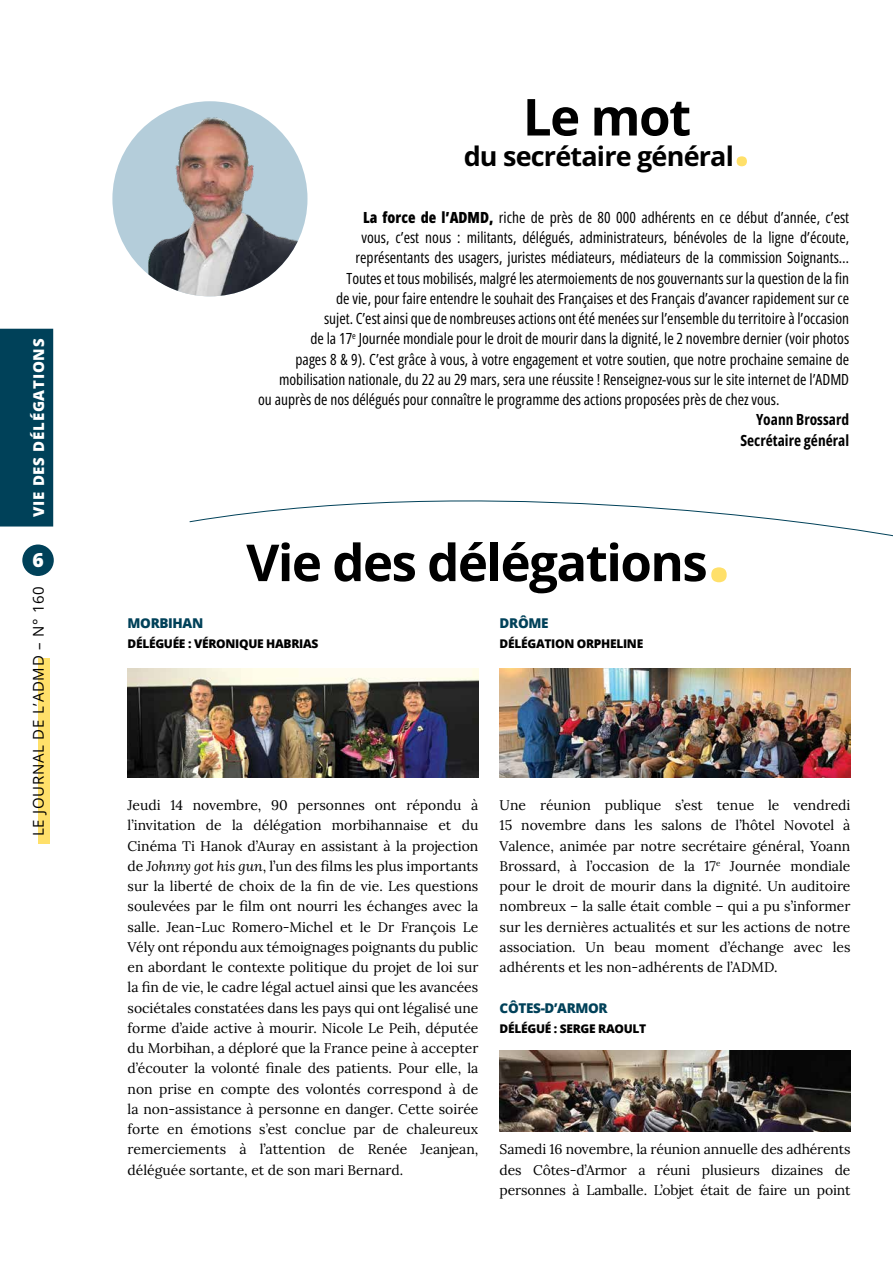
<style>
.page{position:relative;width:893px;height:1263px;background:#fff}
.page>*{position:absolute;margin:0;border:0;box-sizing:border-box;transform-origin:0 0}
.Titre_2{font:700 60px "Open Sans";color:#ffe06a}
.Titre_1{font:700 51px "Open Sans";letter-spacing:-.03em;color:#000}
.Titre_2-2{font:700 27px "Open Sans";letter-spacing:-.03em;color:#000}
.t1{font:800 19.35px "Open Sans";color:#fff}
.Texte_courant_Fer{font:15.45px "Open Sans Condensed";color:#000}
.Texte_courant_Fer-2{font:700 15.45px "Open Sans Condensed";color:#000}
.t2{font:15px "Open Sans";letter-spacing:.05em;color:#000}
.t3{font:800 15px "Open Sans";letter-spacing:.05em;color:#fff}
.Texte_courant{font:13.95px/20.2px "Lora";color:#000;text-align:justify}
.Intertitre{font:800 13.5px "Open Sans";letter-spacing:-.025em;color:#004159}
.Intertitre_2{font:800 12px "Open Sans";letter-spacing:-.025em;color:#000}
.s1{font-weight:800}
.s2{font-size:90px;color:#ffe06a}
.s3{font-style:italic}
</style>
<div class="page">
<svg style="left:189px;top:500px;width:704px;height:36px"></svg>
<div style="left:112px;top:101px;width:195px;height:195px;background:#b4cdda;border-radius:50%"></div>
<img style="left:128px;top:101px;width:179px;height:195px">
<div style="left:38px;top:658px;width:12px;height:186px;background:#ffe06a"></div>
<div style="left:22px;top:544px;width:32px;height:32px;background:#004159;border-radius:50%"></div>
<div style="left:0;top:329px;width:53px;height:197px;background:#004159"></div>
<img style="left:128px;top:668px;width:350px;height:110px">
<img style="left:500px;top:668px;width:350px;height:110px">
<img style="left:500px;top:1051px;width:350px;height:81px">
<p class="t3" style="left:27px;top:517px;width:180px;rotate:-90deg">VIE DES DÉLÉGATIONS</p>
<h3 class="t1" style="left:32px;top:545px;width:13px">6</h3>
<p class="t2" style="left:28px;top:836px;width:252px;rotate:-90deg">LE JOURNAL DE L’ADMD – N° 160</p>
<p class="Titre_1" style="left:523px;top:81px;width:170px">Le mot</p>
<p class="Titre_2-2" style="left:464px;top:137px;width:272px">du secrétaire général</p>
<p class="Titre_2" style="left:733px;top:101px;width:19px">.</p>
<p class="Texte_courant_Fer" style="left:363px;top:207px;width:488px"><span class="s1">La force de l’ADMD,</span> riche de près de 80 000 adhérents en ce début d’année, c’est</p>
<p class="Texte_courant_Fer" style="left:362px;top:227px;width:489px">vous, c’est nous : militants, délégués, administrateurs, bénévoles de la ligne d’écoute,</p>
<p class="Texte_courant_Fer" style="left:356px;top:247px;width:495px">représentants des usagers, juristes médiateurs, médiateurs de la commission Soignants…</p>
<p class="Texte_courant_Fer" style="left:347px;top:267px;width:504px">Toutes et tous mobilisés, malgré les atermoiements de nos gouvernants sur la question de la fin</p>
<p class="Texte_courant_Fer" style="left:336px;top:288px;width:515px">de vie, pour faire entendre le souhait des Françaises et des Français d’avancer rapidement sur ce</p>
<p class="Texte_courant_Fer" style="left:324px;top:308px;width:527px">sujet. C’est ainsi que de nombreuses actions ont été menées sur l’ensemble du territoire à l’occasion</p>
<p class="Texte_courant_Fer" style="left:311px;top:328px;width:540px">de la 17<sup>e</sup> Journée mondiale pour le droit de mourir dans la dignité, le 2 novembre dernier (voir photos</p>
<p class="Texte_courant_Fer" style="left:296px;top:348px;width:555px">pages 8 &amp; 9). C’est grâce à vous, à votre engagement et votre soutien, que notre prochaine semaine de</p>
<p class="Texte_courant_Fer" style="left:279px;top:369px;width:572px">mobilisation nationale, du 22 au 29 mars, sera une réussite ! Renseignez-vous sur le site internet de l’ADMD</p>
<p class="Texte_courant_Fer" style="left:258px;top:389px;width:523px">ou auprès de nos délégués pour connaître le programme des actions proposées près de chez vous.</p>
<p class="Texte_courant_Fer-2" style="left:756px;top:408px;width:95px">Yoann Brossard</p>
<p class="Texte_courant_Fer-2" style="left:740px;top:429px;width:110px">Secrétaire général</p>
<p class="Titre_1" style="left:246px;top:527px;width:487px">Vie des délégations<span class="s2">.</span></p>
<p class="Intertitre" style="left:128px;top:613px;width:77px">MORBIHAN</p>
<p class="Intertitre_2" style="left:128px;top:634px;width:192px">DÉLÉGUÉE : VÉRONIQUE HABRIAS</p>
<p class="Intertitre" style="left:500px;top:613px;width:50px">DRÔME</p>
<p class="Intertitre_2" style="left:500px;top:634px;width:145px">DÉLÉGATION ORPHELINE</p>
<p class="Texte_courant" style="left:128px;top:794px;width:352px">Jeudi 14 novembre, 90 personnes ont répondu à l’invitation de la délégation morbihannaise et du Cinéma Ti Hanok d’Auray en assistant à la projection de <span class="s3">Johnny got his gun</span>, l’un des films les plus importants sur la liberté de choix de la fin de vie. Les questions soulevées par le film ont nourri les échanges avec la salle. Jean-Luc Romero-Michel et le Dr François Le Vély ont répondu aux témoignages poignants du public en abordant le contexte politique du projet de loi sur la fin de vie, le cadre légal actuel ainsi que les avancées sociétales constatées dans les pays qui ont légalisé une forme d’aide active à mourir. Nicole Le Peih, députée du Morbihan, a déploré que la France peine à accepter d’écouter la volonté finale des patients. Pour elle, la non prise en compte des volontés correspond à de la non-assistance à personne en danger. Cette soirée forte en émotions s’est conclue par de chaleureux remerciements à l’attention de Renée Jeanjean, déléguée sortante, et de son mari Bernard.</p>
<p class="Texte_courant" style="left:500px;top:794px;width:352px">Une réunion publique s’est tenue le vendredi 15 novembre dans les salons de l’hôtel Novotel à Valence, animée par notre secrétaire général, Yoann Brossard, à l’occasion de la 17<sup>e</sup> Journée mondiale pour le droit de mourir dans la dignité. Un auditoire nombreux – la salle était comble – qui a pu s’informer sur les dernières actualités et sur les actions de notre association. Un beau moment d’échange avec les adhérents et les non-adhérents de l’ADMD.</p>
<p class="Intertitre" style="left:500px;top:997px;width:110px">CÔTES-D’ARMOR</p>
<p class="Intertitre_2" style="left:500px;top:1019px;width:148px">DÉLÉGUÉ : SERGE RAOULT</p>
<p class="Texte_courant" style="left:500px;top:1138px;width:352px">Samedi 16 novembre, la réunion annuelle des adhérents des Côtes-d’Armor a réuni plusieurs dizaines de personnes à Lamballe. L’objet était de faire un point</p>
</div>
